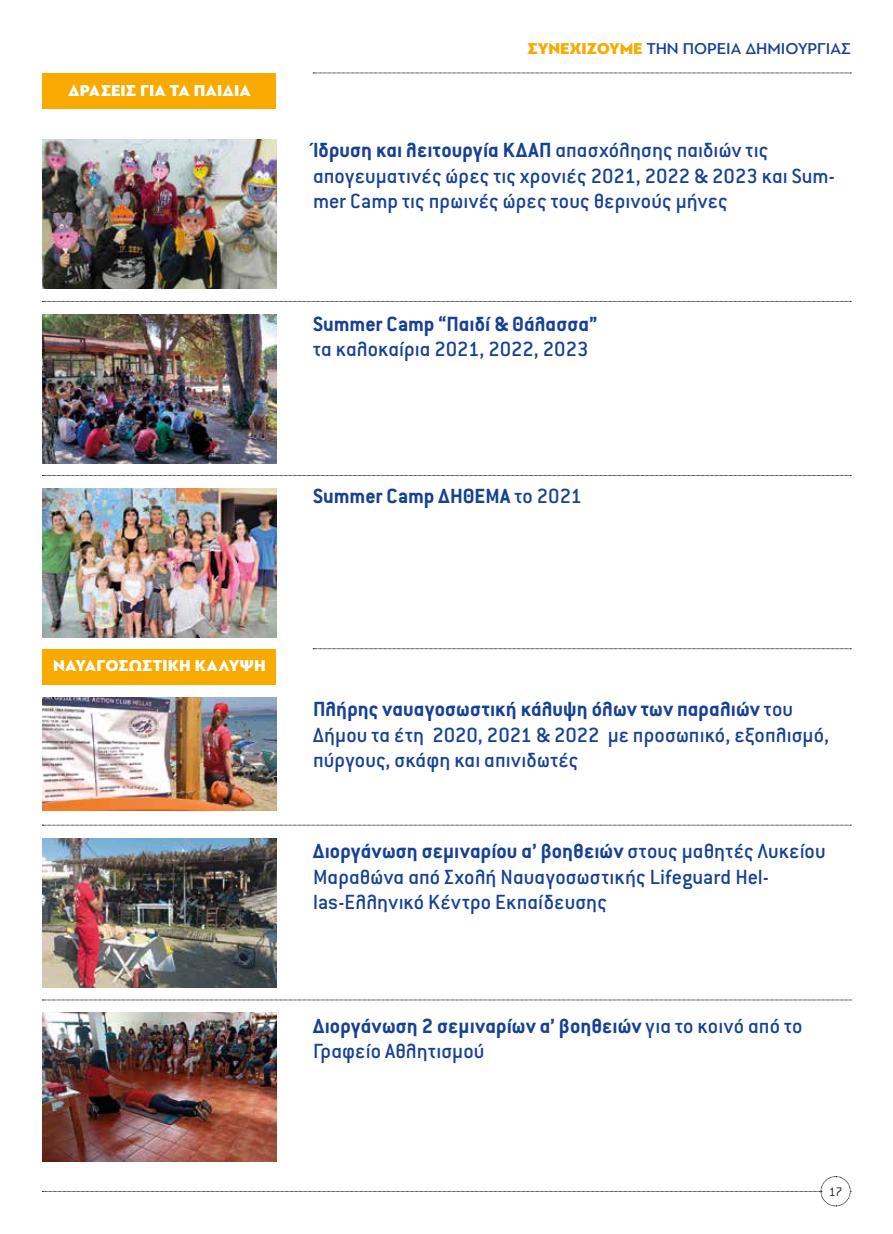
<style>
.page{position:relative;width:893px;height:1234px;background:#fff}
.page>*{position:absolute;margin:0;border:0;box-sizing:border-box;transform-origin:0 0}
.t1{font:500 22.5px/25.5px "Conduit ITC Hel";letter-spacing:.005em;color:#164194}
.t2{font:700 22.5px "Conduit ITC Hel";color:#164194}
.t3{font:900 16.5px "PF Bague Sans Pro";letter-spacing:.01em;color:#fff}
.t4{font:500 16.5px "PF Bague Sans Pro";color:#164194}
.t5{font:300 13.5px "Conduit ITC Hel";color:#1d1d1b}
.s1{font-weight:900;color:#f8aa00}
.s2{font-weight:700}
.s3{font-weight:500}
</style>
<div class="page">
<svg style="left:42px;top:301px;width:809px;height:1px"></svg>
<svg style="left:42px;top:475px;width:809px;height:1px"></svg>
<svg style="left:42px;top:824px;width:809px;height:1px"></svg>
<svg style="left:42px;top:999px;width:809px;height:1px"></svg>
<svg style="left:42px;top:1176px;width:809px;height:30px"></svg>
<img style="left:42px;top:488px;width:234px;height:149px">
<img style="left:42px;top:1012px;width:234px;height:149px">
<img style="left:42px;top:838px;width:234px;height:148px">
<img style="left:42px;top:314px;width:234px;height:149px">
<img style="left:42px;top:139px;width:234px;height:149px">
<svg style="left:313px;top:73px;width:538px;height:1px"></svg>
<div style="left:43px;top:73px;width:233px;height:36px;background:#f8aa00"></div>
<img style="left:42px;top:697px;width:234px;height:113px">
<svg style="left:313px;top:648px;width:538px;height:1px"></svg>
<div style="left:43px;top:648px;width:233px;height:36px;background:#f8aa00"></div>
<p class="t3" style="left:68px;top:80px;width:184px">ΔΡΑΣΕΙΣ ΓΙΑ ΤΑ ΠΑΙΔΙΑ</p>
<p class="t4" style="left:528px;top:39px;width:324px"><span class="s1">ΣΥΝΕΧΙΖΟΥΜΕ</span> ΤΗΝ ΠΟΡΕΙΑ ΔΗΜΙΟΥΡΓΙΑΣ</p>
<p class="t1" style="left:313px;top:138px;width:523px"><span class="s2">Ίδρυση και λειτουργία ΚΔΑΠ</span> απασχόλησης παιδιών τις απογευματινές ώρες τις χρονιές 2021, 2022 &amp; 2023 και Sum&shy;mer Camp τις πρωινές ώρες τους θερινούς μήνες</p>
<p class="t2" style="left:313px;top:312px;width:286px">Summer Camp “Παιδί &amp; Θάλασσα”</p>
<p class="t1" style="left:313px;top:337px;width:277px">τα καλοκαίρια 2021, 2022, 2023</p>
<p class="t2" style="left:313px;top:485px;width:270px">Summer Camp ΔΗΘΕΜΑ <span class="s3">το 2021</span></p>
<p class="t3" style="left:53px;top:655px;width:214px">ΝΑΥΑΓΟΣΩΣΤΙΚΗ ΚΑΛΥΨΗ</p>
<p class="t1" style="left:313px;top:697px;width:518px"><span class="s2">Πλήρης ναυαγοσωστική κάλυψη όλων των παραλιών</span> του<br>Δήμου τα έτη 2020, 2021 &amp; 2022 με προσωπικό, εξοπλισμό, πύργους, σκάφη και απινιδωτές</p>
<p class="t1" style="left:313px;top:838px;width:514px"><span class="s2">Διοργάνωση σεμιναρίου α’ βοηθειών</span> στους μαθητές Λυκείου<br>Μαραθώνα από Σχολή Ναυαγοσωστικής Lifeguard Hel&shy;las-Ελληνικό Κέντρο Εκπαίδευσης</p>
<p class="t1" style="left:313px;top:1013px;width:491px"><span class="s2">Διοργάνωση 2 σεμιναρίων α’ βοηθειών</span> για το κοινό από το<br>Γραφείο Αθλητισμού</p>
<p class="t5" style="left:829px;top:1184px;width:15px">17</p>
</div>
